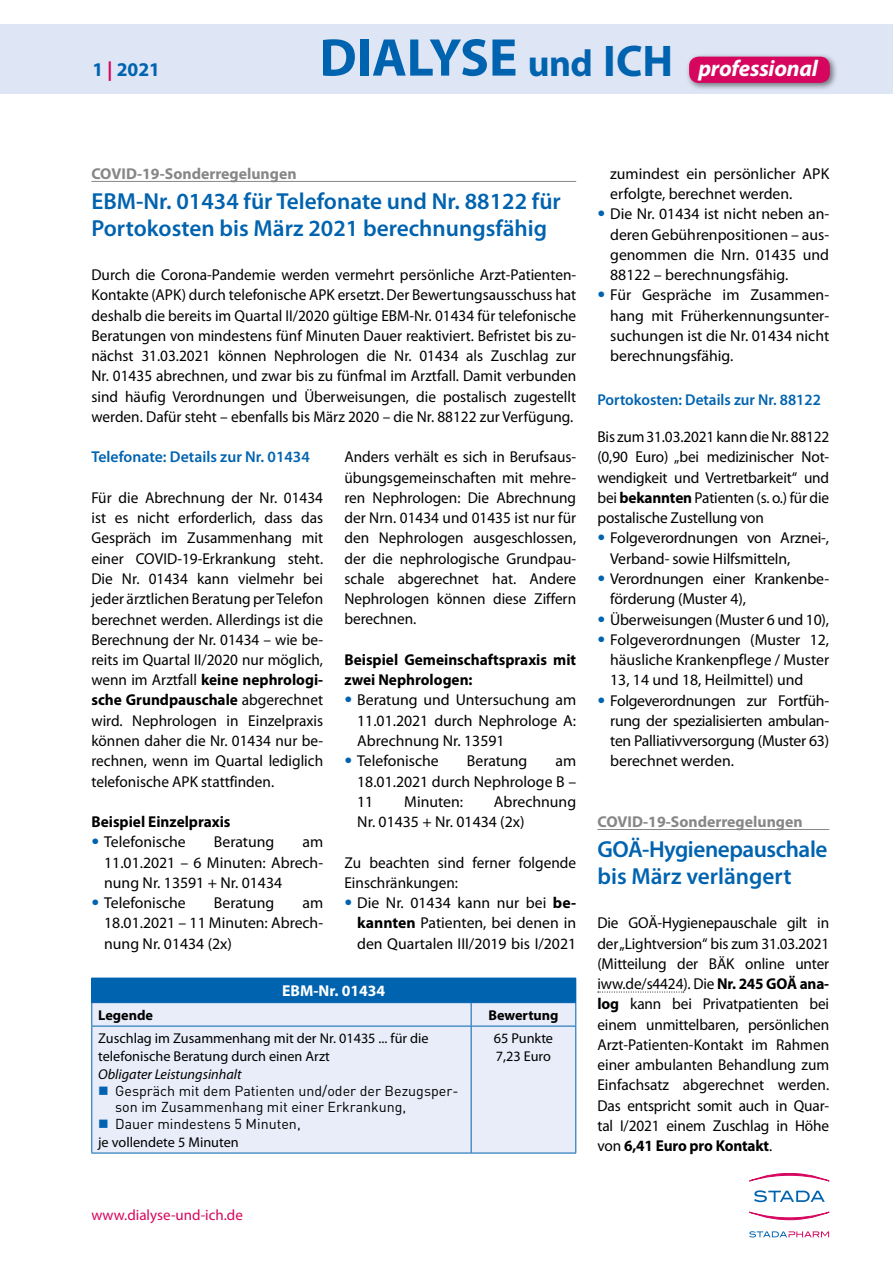
<style>
.page{position:relative;width:893px;height:1263px;background:#fff}
.page>*{position:absolute;margin:0;border:0;box-sizing:border-box;transform-origin:0 0}
.t1{font:600 23.25px/27px "Myriad Pro";color:#0063af}
.t2{font:600 23.25px/27px "Myriad Pro";letter-spacing:-.02em;color:#0063af}
.t3{font:italic 700 22.8px "Myriad Pro";letter-spacing:-.01em;color:#fff}
.t4{font:700 19.5px "Myriad Pro";color:#0063af}
.t5{font:15.75px/20.2px "Myriad Pro";color:#000;text-align:justify}
.t6{font:700 15.75px/20.2px "Myriad Pro";color:#000}
.t7{font:600 15.75px "Myriad Pro";color:#0063af}
.t8{font:700 15.75px "Myriad Pro";color:#878787}
.t9{font:700 15.75px "Myriad Pro";color:#fff}
.t10{font:15px "Myriad Pro";color:#d6065e}
.t11{font:14.25px/18px "Myriad Pro";color:#000}
.t12{font:14.25px/16.5px "DIN Pro";color:#000}
.t13{font:italic 14.25px "Myriad Pro";color:#000}
.t14{font:700 14.25px "Myriad Pro";color:#000}
.s1{color:#d6065e}
.s2{font-style:normal;font-size:53.55px;color:#0063af}
.s3{font-style:normal;font-size:37.65px;color:#0063af}
.s4{font-style:normal;font-size:44.55px;color:#0063af}
.s5{font-weight:700}
.s6{font-family:"Univers LT Std";font-weight:300;color:#0063af}
</style>
<div class="page">
<div style="left:0;top:25px;width:893px;height:69px;background:#dee5f5"></div>
<svg style="left:749px;top:1231px;width:80px;height:6px"></svg>
<svg style="left:749px;top:1173px;width:80px;height:8px"></svg>
<svg style="left:749px;top:1212px;width:80px;height:8px"></svg>
<svg style="left:754px;top:1190px;width:71px;height:12px"></svg>
<div style="left:685px;top:53px;width:153px;height:38px;background:#000;opacity:.5"></div>
<div style="left:689px;top:57px;width:141px;height:26px;background:#d6065e;border-radius:10px"></div>
<hr style="left:91px;top:181px;width:485px;height:1px;background:#878787">
<div style="left:92px;top:978px;width:484px;height:25px;background:#0063af"></div>
<div style="left:92px;top:1003px;width:483px;height:150px;background:#e9edf9"></div>
<svg style="left:91px;top:978px;width:1px;height:48px"></svg>
<svg style="left:471px;top:1003px;width:1px;height:23px"></svg>
<svg style="left:575px;top:1003px;width:1px;height:23px"></svg>
<hr style="left:471px;top:1153px;width:105px;height:1px;background:#0063af">
<hr style="left:471px;top:1026px;width:105px;height:1px;background:#0063af">
<hr style="left:575px;top:1026px;width:1px;height:127px;background:#0063af">
<hr style="left:91px;top:1026px;width:380px;height:1px;background:#0063af">
<hr style="left:91px;top:1026px;width:1px;height:127px;background:#0063af">
<hr style="left:471px;top:1026px;width:1px;height:127px;background:#0063af">
<hr style="left:91px;top:1153px;width:380px;height:1px;background:#0063af">
<hr style="left:597px;top:829px;width:232px;height:1px;background:#878787">
<svg style="left:598px;top:992px;width:86px;height:1px"></svg>
<svg style="left:99px;top:1086px;width:9px;height:9px"></svg>
<svg style="left:99px;top:1119px;width:9px;height:9px"></svg>
<p class="t4" style="left:92px;top:58px;width:69px">1 <span class="s1">|</span> 2021</p>
<h2 class="t3" style="left:319px;top:56px;width:500px"><span class="s2">DIALYSE</span> <span class="s3">und</span> <span class="s4">ICH</span> professional</h2>
<p class="t8" style="left:91px;top:165px;width:207px">COVID-19-Sonderregelungen</p>
<h1 class="t1" style="left:91px;top:188px;width:471px">EBM-Nr. 01434 für Telefonate und Nr. 88122 für<br>Portokosten bis März 2021 berechnungsfähig</h1>
<p class="t5" style="left:91px;top:265px;width:486px">Durch die Corona-Pandemie werden vermehrt persönliche Arzt-Patienten-Kontakte (APK) durch telefonische APK ersetzt. Der Bewertungsausschuss hat deshalb die bereits im Quartal II/2020 gültige EBM-Nr. 01434 für telefonische Beratungen von mindestens fünf Minuten Dauer reaktiviert. Befristet bis zu&shy;nächst 31.03.2021 können Nephrologen die Nr. 01434 als Zuschlag zur Nr. 01435 abrechnen, und zwar bis zu fünfmal im Arztfall. Damit verbunden sind häufig Verordnungen und Überweisungen, die postalisch zugestellt werden. Dafür steht – ebenfalls bis März 2020 – die Nr. 88122 zur Verfügung.</p>
<p class="t7" style="left:91px;top:448px;width:220px">Telefonate: Details zur Nr. 01434</p>
<p class="t5" style="left:91px;top:488px;width:233px">Für die Abrechnung der Nr. 01434 ist es nicht erforderlich, dass das Gespräch im Zusammenhang mit einer COVID-19-Erkrankung steht.<br>Die Nr. 01434 kann vielmehr bei jeder ärztlichen Beratung per Telefon berechnet werden. Allerdings ist die Berechnung der Nr. 01434 – wie be&shy;reits im Quartal II/2020 nur möglich, wenn im Arztfall <span class="s5">keine nephrologi&shy;sche Grundpauschale</span> abgerechnet wird. Nephrologen in Einzelpraxis können daher die Nr. 01434 nur be&shy;rechnen, wenn im Quartal lediglich telefonische APK stattfinden.</p>
<p class="t6" style="left:91px;top:812px;width:141px">Beispiel Einzelpraxis</p>
<p class="t5" style="left:91px;top:832px;width:96px"><span class="s6">•</span> Telefonische</p>
<p class="t5" style="left:214px;top:832px;width:62px">Beratung</p>
<p class="t5" style="left:104px;top:832px;width:220px;text-indent:198px">am 11.01.2021 – 6 Minuten: Abrech&shy;nung Nr. 13591 + Nr. 01434</p>
<p class="t5" style="left:91px;top:893px;width:96px"><span class="s6">•</span> Telefonische</p>
<p class="t5" style="left:214px;top:893px;width:62px">Beratung</p>
<p class="t5" style="left:104px;top:893px;width:221px;text-indent:198px">am 18.01.2021 – 11 Minuten: Abrech&shy;nung Nr. 01434 (2x)</p>
<p class="t5" style="left:344px;top:447px;width:233px">Anders verhält es sich in Berufsaus&shy;übungsgemeinschaften mit mehre&shy;ren Nephrologen: Die Abrechnung der Nrn. 01434 und 01435 ist nur für den Nephrologen ausgeschlossen, der die nephrologische Grundpau&shy;schale abgerechnet hat. Andere Nephrologen können diese Ziffern berechnen.</p>
<p class="t6" style="left:344px;top:650px;width:233px">Beispiel Gemeinschaftspraxis mit zwei Nephrologen:</p>
<p class="t5" style="left:357px;top:690px;width:220px;text-indent:-13px"><span class="s6">•</span> Beratung und Untersuchung am 11.01.2021 durch Nephrologe A:<br>Abrechnung Nr. 13591</p>
<p class="t5" style="left:344px;top:751px;width:96px"><span class="s6">•</span> Telefonische</p>
<p class="t5" style="left:467px;top:751px;width:62px">Beratung</p>
<p class="t5" style="left:357px;top:751px;width:221px;text-indent:198px">am 18.01.2021 durch Nephrologe B – 11</p>
<p class="t5" style="left:357px;top:792px;width:220px;text-indent:137px">Abrechnung<br>Nr. 01435 + Nr. 01434 (2x)</p>
<p class="t5" style="left:344px;top:852px;width:233px">Zu beachten sind ferner folgende<br>Einschränkungen:</p>
<p class="t5" style="left:357px;top:893px;width:220px;text-indent:-13px"><span class="s6">•</span> Die Nr. 01434 kann nur bei <span class="s5">be&shy;kannten</span> Patienten, bei denen in den Quartalen III/2019 bis I/2021</p>
<p class="t5" style="left:404px;top:792px;width:60px">Minuten:</p>
<p class="t9" style="left:282px;top:982px;width:105px">EBM-Nr. 01434</p>
<p class="t14" style="left:98px;top:1007px;width:56px">Legende</p>
<p class="t14" style="left:488px;top:1007px;width:72px">Bewertung</p>
<p class="t11" style="left:98px;top:1030px;width:332px">Zuschlag im Zusammenhang mit der Nr. 01435 ... fü r die telefonische Beratung durch einen Arzt</p>
<p class="t13" style="left:98px;top:1067px;width:145px">Obligater Leistungsinhalt</p>
<p class="t12" style="left:115px;top:1082px;width:345px">Gespräch mit dem Patienten und/oder der Bezugsper&shy;son im Zusammenhang mit einer Erkrankung,<br>Dauer mindestens 5 Minuten,</p>
<p class="t11" style="left:98px;top:1133px;width:142px">je vollendete 5 Minuten</p>
<p class="t11" style="left:494px;top:1030px;width:61px">65 Punkte<br>7,23 Euro</p>
<p class="t5" style="left:610px;top:164px;width:220px">zumindest ein persönlicher APK erfolgte, berechnet werden.</p>
<p class="t5" style="left:610px;top:204px;width:221px;text-indent:-13px"><span class="s6">•</span> Die Nr. 01434 ist nicht neben an&shy;deren Gebührenpositionen – aus&shy;genommen die Nrn. 01435 und 88122 – berechnungsfähig.</p>
<p class="t5" style="left:610px;top:285px;width:220px;text-indent:-13px"><span class="s6">•</span> Für Gespräche im Zusammen&shy;hang mit Früherkennungsunter&shy;suchungen ist die Nr. 01434 nicht berechnungsfähig.</p>
<p class="t7" style="left:597px;top:391px;width:225px">Portokosten: Details zur Nr. 88122</p>
<p class="t5" style="left:597px;top:427px;width:233px">Bis zum 31.03.2021 kann die Nr. 88122 (0,90 Euro) „bei medizinischer Not&shy;wendigkeit und Vertretbarkeit“ und bei <span class="s5">bekannten</span> Patienten (s. o.) für die postalische Zustellung von</p>
<p class="t5" style="left:610px;top:528px;width:220px;text-indent:-13px"><span class="s6">•</span> Folgeverordnungen von Arznei-,<br>Verband- sowie Hilfsmitteln,</p>
<p class="t5" style="left:610px;top:569px;width:220px;text-indent:-13px"><span class="s6">•</span> Verordnungen einer Krankenbe&shy;förderung (Muster 4),</p>
<p class="t5" style="left:597px;top:609px;width:233px"><span class="s6">•</span> Überweisungen (Muster 6 und 10),</p>
<p class="t5" style="left:610px;top:630px;width:220px;text-indent:-13px"><span class="s6">•</span> Folgeverordnungen (Muster 12, häusliche Krankenpflege / Muster 13, 14 und 18, Heilmittel) und</p>
<p class="t5" style="left:610px;top:690px;width:220px;text-indent:-13px"><span class="s6">•</span> Folgeverordnungen zur Fortfüh&shy;rung der spezialisierten ambulan&shy;ten Palliativversorgung (Muster 63) berechnet werden.</p>
<p class="t8" style="left:597px;top:813px;width:207px">COVID-19-Sonderregelungen</p>
<h1 class="t2" style="left:597px;top:836px;width:232px">GOÄ-Hygienepauschale bis März verlängert</h1>
<p class="t5" style="left:597px;top:913px;width:233px">Die GOÄ-Hygienepauschale gilt in der „Lightversion“ bis zum 31.03.2021 (Mitteilung der BÄK online unter iww.de/s4424). Die <span class="s5">Nr. 245 GOÄ ana&shy;log</span> kann bei Privatpatienten bei einem unmittelbaren, persönlichen Arzt-Patienten-Kontakt im Rahmen einer ambulanten Behandlung zum Einfachsatz abgerechnet werden.<br>Das entspricht somit auch in Quar&shy;tal I/2021 einem Zuschlag in Höhe von <span class="s5">6,41 Euro pro Kontakt</span>.</p>
<p class="t10" style="left:91px;top:1207px;width:153px">www.dialyse-und-ich.de</p>
</div>
